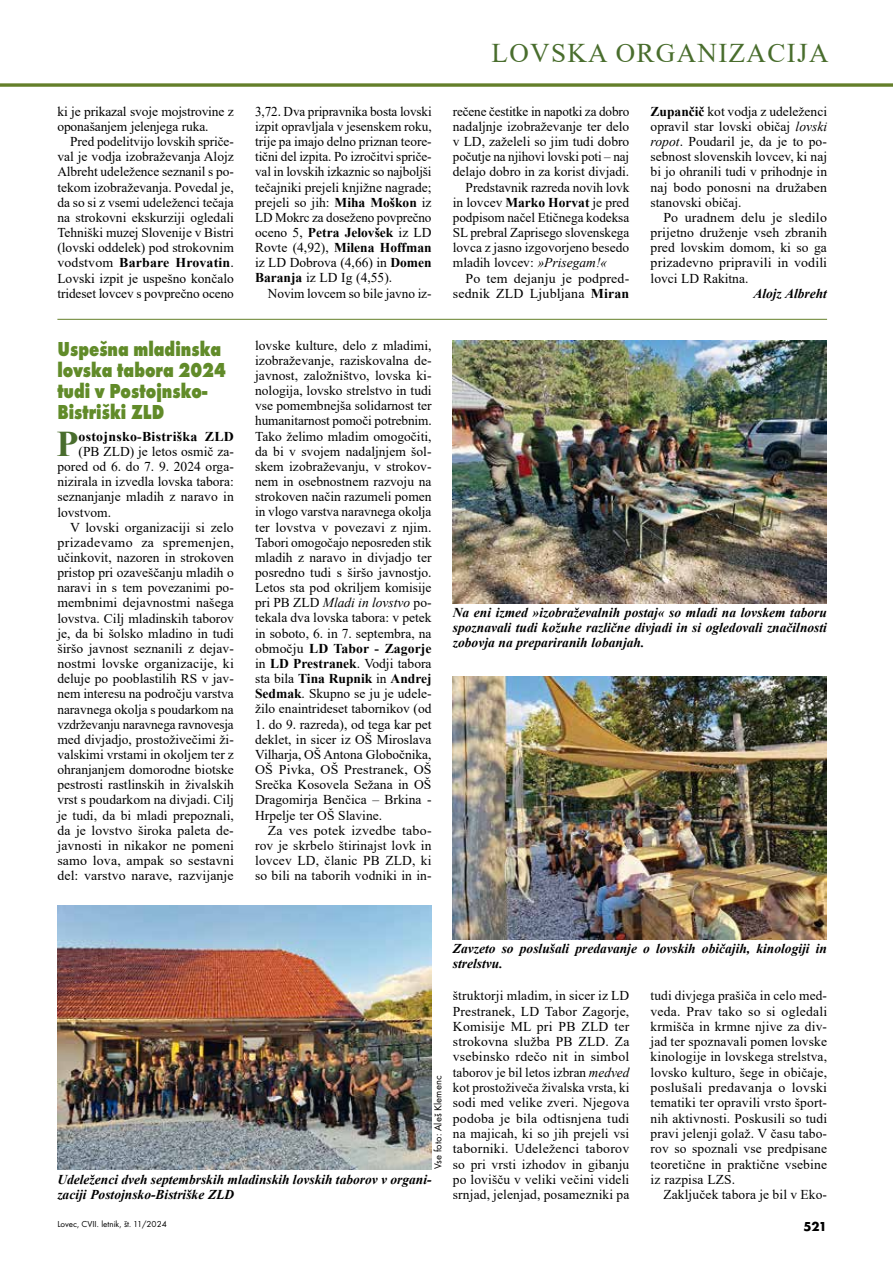
<style>
.page{position:relative;width:893px;height:1263px;background:#fff}
.page>*{position:absolute;margin:0;border:0;box-sizing:border-box;transform-origin:0 0}
.t1{font:700 36.15px "Times New Roman";color:#496d2d}
.t2{font:27px "Times New Roman";letter-spacing:.05em;color:#496d2d}
.t3{font:700 21px/21.1px "Futura TEE Extr";color:#618b29;scale:.8 1}
.t4{font:13.5px/15.1px "Times New Roman";color:#000;text-align:justify}
.t5{font:italic 700 13.5px/15px "Times New Roman";color:#000}
.t6{font:700 13.5px "Times New Roman";letter-spacing:.02em;color:#000}
.t7{font:700 13.5px "Futura TEE";color:#000}
.t8{font:10.5px "Futura TEE";color:#000}
.t9{font:9px "Futura TEE";color:#000}
.s1{font-weight:700}
.s2{font-style:italic}
</style>
<div class="page">
<svg style="left:0;top:83px;width:893px;height:4px;background:#7a9149"></svg>
<hr style="left:57px;top:319px;width:770px;height:1px;background:#647f2a">
<img style="left:57px;top:906px;width:374px;height:263px">
<img style="left:453px;top:340px;width:374px;height:264px">
<img style="left:453px;top:676px;width:374px;height:264px">
<p class="t4" style="left:57px;top:103px;width:178px">ki je prikazal svoje mojstrovine z oponašanjem jelenjega ruka.</p>
<p class="t4" style="left:57px;top:133px;width:178px;text-indent:13px">Pred podelitvijo lovskih spriče&shy;val je vodja izobraževanja Alojz Albreht udeležence seznanil s po&shy;tekom izobraževanja. Povedal je, da so si z vsemi udeleženci tečaja na strokovni ekskurziji ogledali Tehniški muzej Slovenije v Bistri (lovski oddelek) pod strokovnim vodstvom <span class="s1">Barbare Hrovatin</span>.<br>Lovski izpit je uspešno končalo trideset lovcev s povprečno oceno</p>
<h3 class="t3" style="left:57px;top:338px;width:212px">Uspešna mladinska lovska tabora 2024 tudi v Postojnsko-<br>Bistriški ZLD</h3>
<h1 class="t1" style="left:56px;top:418px;width:24px">P</h1>
<p class="t6" style="left:79px;top:427px;width:157px">ostojnsko-Bistriška ZLD</p>
<p class="t4" style="left:57px;top:443px;width:178px;text-indent:21px">(PB ZLD) je letos osmič za&shy;pored od 6. do 7. 9. 2024 orga&shy;nizirala in izvedla lovska tabora: seznanjanje mladih z naravo in lovstvom.</p>
<p class="t4" style="left:57px;top:519px;width:178px;text-indent:13px">V lovski organizaciji si zelo prizadevamo za spremenjen, učinkovit, nazoren in strokoven pristop pri ozaveščanju mladih o naravi in s tem povezanimi po&shy;membnimi dejavnostmi našega lovstva. Cilj mladinskih taborov je, da bi šolsko mladino in tudi širšo javnost seznanili z dejav&shy;nostmi lovske organizacije, ki deluje po pooblastilih RS v jav&shy;nem interesu na področju varstva naravnega okolja s poudarkom na vzdrževanju naravnega ravnovesja med divjadjo, prostoživečimi ži&shy;valskimi vrstami in okoljem ter z ohranjanjem domorodne biotske pestrosti rastlinskih in živalskih vrst s poudarkom na divjadi. Cilj je tudi, da bi mladi prepoznali, da je lovstvo široka paleta de&shy;javnosti in nikakor ne pomeni samo lova, ampak so sestavni del: varstvo narave, razvijanje</p>
<p class="t4" style="left:255px;top:103px;width:178px">3,72. Dva pripravnika bosta lovski izpit opravljala v jesenskem roku, trije pa imajo delno priznan teore&shy;tični del izpita. Po izročitvi spriče&shy;val in lovskih izkaznic so najboljši tečajniki prejeli knjižne nagrade; prejeli so jih: <span class="s1">Miha Moškon</span> iz LD Mokrc za doseženo povprečno oceno 5, <span class="s1">Petra Jelovšek</span> iz LD Rovte (4,92), <span class="s1">Milena Hoffman </span>iz LD Dobrova (4,66) in <span class="s1">Domen Baranja</span> iz LD Ig (4,55).</p>
<p class="t4" style="left:268px;top:285px;width:165px">Novim lovcem so bile javno iz-</p>
<p class="t4" style="left:255px;top:337px;width:178px">lovske kulture, delo z mladimi, izobraževanje, raziskovalna de&shy;javnost, založništvo, lovska ki&shy;nologija, lovsko strelstvo in tudi vse pomembnejša solidarnost ter humanitarnost pomoči potrebnim.<br>Tako želimo mladim omogočiti, da bi v svojem nadaljnjem šol&shy;skem izobraževanju, v strokov&shy;nem in osebnostnem razvoju na strokoven način razumeli pomen in vlogo varstva naravnega okolja ter lovstva v povezavi z njim.<br>Tabori omogočajo neposreden stik mladih z naravo in divjadjo ter posredno tudi s širšo javnostjo.<br>Letos sta pod okriljem komisije pri PB ZLD <span class="s2">Mladi in lovstvo</span> po&shy;tekala dva lovska tabora: v petek in soboto, 6. in 7. septembra, na območju <span class="s1">LD Tabor - Zagorje </span>in <span class="s1">LD Prestranek</span>. Vodji tabora sta bila <span class="s1">Tina Rupnik</span> in <span class="s1">Andrej Sedmak</span>. Skupno se ju je udele&shy;žilo enaintrideset tabornikov (od</p>
<p class="t4" style="left:255px;top:716px;width:178px">1. do 9. razreda), od tega kar pet deklet, in sicer iz OŠ Miroslava Vilharja, OŠ Antona Globočnika, OŠ Pivka, OŠ Prestranek, OŠ Srečka Kosovela Sežana in OŠ Dragomirja Benčica – Brkina - Hrpelje ter OŠ Slavine.</p>
<p class="t4" style="left:255px;top:822px;width:178px;text-indent:13px">Za ves potek izvedbe tabo&shy;rov je skrbelo štirinajst lovk in lovcev LD, članic PB ZLD, ki so bili na taborih vodniki in in-</p>
<h2 class="t2" style="left:491px;top:34px;width:339px">LOVSKA ORGANIZACIJA</h2>
<p class="t4" style="left:453px;top:103px;width:178px">rečene čestitke in napotki za dobro</p>
<p class="t4" style="left:453px;top:118px;width:178px">nadaljnje izobraževanje ter delo</p>
<p class="t4" style="left:453px;top:133px;width:178px">v LD, zaželeli so jim tudi dobro</p>
<p class="t4" style="left:453px;top:149px;width:178px">počutje na njihovi lovski poti – naj</p>
<p class="t4" style="left:453px;top:164px;width:178px">delajo dobro in za korist divjadi.</p>
<p class="t4" style="left:466px;top:179px;width:165px">Predstavnik razreda novih lovk</p>
<p class="t4" style="left:453px;top:194px;width:178px">in lovcev <span class="s1">Marko Horvat</span> je pred</p>
<p class="t4" style="left:453px;top:209px;width:178px">podpisom načel Etičnega kodeksa</p>
<p class="t4" style="left:453px;top:224px;width:178px">SL prebral Zaprisego slovenskega</p>
<p class="t4" style="left:453px;top:240px;width:178px">lovca z jasno izgovorjeno besedo</p>
<p class="t4" style="left:453px;top:255px;width:156px">mladih lovcev: <span class="s2">»Prisegam!«</span></p>
<p class="t4" style="left:466px;top:270px;width:165px">Po tem dejanju je podpred-</p>
<p class="t4" style="left:453px;top:285px;width:178px">sednik ZLD Ljubljana <span class="s1">Miran</span></p>
<p class="t4" style="left:651px;top:103px;width:178px"><span class="s1">Zupančič</span> kot vodja z udeleženci opravil star lovski običaj <span class="s2">lovski ropot</span>. Poudaril je, da je to po&shy;sebnost slovenskih lovcev, ki naj bi jo ohranili tudi v prihodnje in naj bodo ponosni na družaben stanovski običaj.</p>
<p class="t4" style="left:651px;top:209px;width:178px;text-indent:13px">Po uradnem delu je sledilo prijetno druženje vseh zbranih pred lovskim domom, ki so ga prizadevno pripravili in vodili lovci LD Rakitna.</p>
<p class="t5" style="left:753px;top:285px;width:75px">Alojz Albreht</p>
<p class="t5" style="left:453px;top:605px;width:376px;text-align:justify">Na eni izmed »izobraževalnih postaj« so mladi na lovskem taboru spoznavali tudi kožuhe različne divjadi in si ogledovali značilnosti zobovja na prepariranih lobanjah.</p>
<p class="t8" style="left:432px;top:1169px;width:95px;rotate:-90deg">Vse foto: Aleš Klemenc</p>
<p class="t5" style="left:57px;top:1172px;width:376px">Udeleženci dveh septembrskih mladinskih lovskih taborov v organi&shy;zaciji Postojnsko-Bistriške ZLD</p>
<p class="t5" style="left:453px;top:941px;width:376px">Zavzeto so poslušali predavanje o lovskih običajih, kinologiji in strelstvu.</p>
<p class="t4" style="left:453px;top:987px;width:178px">štruktorji mladim, in sicer iz LD Prestranek, LD Tabor Zagorje, Komisije ML pri PB ZLD ter strokovna služba PB ZLD. Za vsebinsko rdečo nit in simbol taborov je bil letos izbran <span class="s2">medved </span>kot prostoživeča živalska vrsta, ki sodi med velike zveri. Njegova podoba je bila odtisnjena tudi na majicah, ki so jih prejeli vsi taborniki. Udeleženci taborov so pri vrsti izhodov in gibanju po lovišču v veliki večini videli srnjad, jelenjad, posamezniki pa</p>
<p class="t4" style="left:651px;top:987px;width:178px">tudi divjega prašiča in celo med&shy;veda. Prav tako so si ogledali krmišča in krmne njive za div&shy;jad ter spoznavali pomen lovske kinologije in lovskega strelstva, lovsko kulturo, šege in običaje, poslušali predavanja o lovski tematiki ter opravili vrsto šport&shy;nih aktivnosti. Poskusili so tudi pravi jelenji golaž. V času tabo&shy;rov so spoznali vse predpisane teoretične in praktične vsebine iz razpisa LZS.</p>
<p class="t4" style="left:663px;top:1187px;width:165px">Zaključek tabora je bil v Eko-</p>
<p class="t9" style="left:57px;top:1219px;width:111px">Lovec, CVII. letnik, št. 11/2024</p>
<p class="t7" style="left:803px;top:1218px;width:25px">521</p>
</div>
